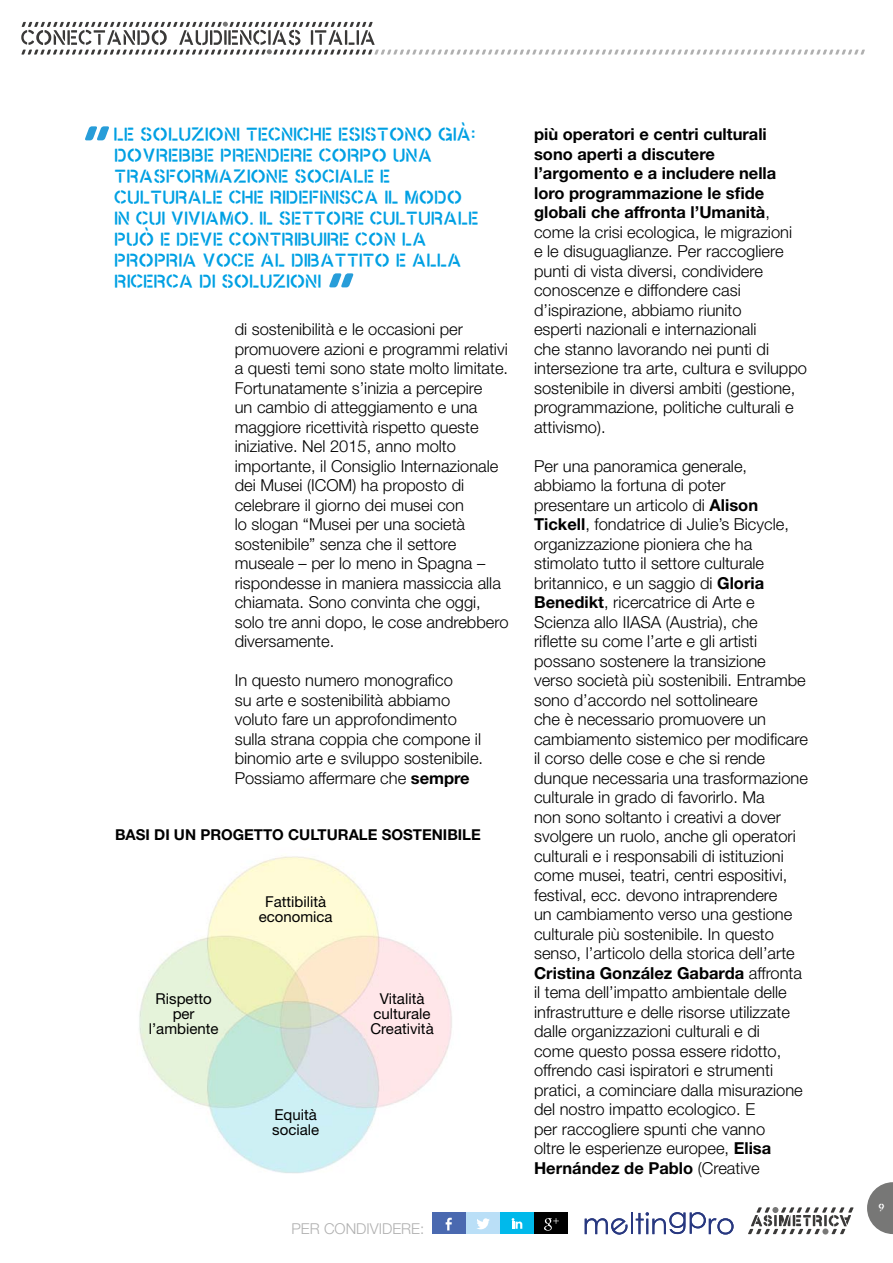
<style>
.page{position:relative;width:893px;height:1263px;background:#fff}
.page>*{position:absolute;margin:0;border:0;box-sizing:border-box;transform-origin:0 0}
.t1{font:18px/21px "ASIMETRICA STENCIL PRO Regular";color:#00a0e3}
.t2{font:300 16.5px/19.5px "Helvetica Neue LT Std";color:#000}
.t3{font:15px/15px "Helvetica Neue LT Std";color:#000;text-align:center}
.t4{font:700 15px "Helvetica Neue LT Std";color:#000}
.t5{font:300 15px "Helvetica Neue LT Std";color:#b0b0b0}
.t6{font:10.5px "ASIMETRICA STENCIL PRO Regular";color:#fff}
.s1{font-weight:700}
</style>
<div class="page">
<svg style="left:748px;top:1207px;width:106px;height:27px"></svg>
<svg style="left:867px;top:1182px;width:26px;height:52px"></svg>
<div style="left:534px;top:1213px;width:34px;height:21px;background:#000"></div>
<svg style="left:544px;top:1218px;width:15px;height:12px"></svg>
<div style="left:500px;top:1213px;width:34px;height:21px;background:#00b9eb"></div>
<svg style="left:512px;top:1218px;width:10px;height:11px"></svg>
<div style="left:466px;top:1213px;width:34px;height:21px;background:#badff7"></div>
<svg style="left:477px;top:1218px;width:13px;height:11px"></svg>
<div style="left:432px;top:1213px;width:34px;height:21px;background:#4a69b0"></div>
<svg style="left:446px;top:1217px;width:6px;height:13px"></svg>
<svg style="left:21px;top:22px;width:844px;height:33px"></svg>
<svg style="left:585px;top:1218px;width:42px;height:17px"></svg>
<hr style="left:631px;top:1213px;width:2px;height:21px;background:#283880">
<svg style="left:636px;top:1212px;width:97px;height:22px"></svg>
<img style="left:139px;top:856px;width:313px;height:317px">
<svg style="left:85px;top:126px;width:24px;height:14px"></svg>
<svg style="left:329px;top:273px;width:25px;height:14px"></svg>
<p class="t1" style="left:113px;top:123px;width:366px">LE SOLUZIONI TECNICHE ESISTONO GIA` :<br>DOVREBBE PRENDERE CORPO UNA<br>TRASFORMAZIONE SOCIALE E<br>CULTURALE CHE RIDEFINISCA IL MODO<br>IN CUI VIVIAMO. IL SETTORE CULTURALE<br>PUO` E DEVE CONTRIBUIRE CON LA<br>PROPRIA VOCE AL DIBATTITO E ALLA<br>RICERCA DI SOLUZIONI</p>
<p class="t2" style="left:235px;top:319px;width:275px">di sostenibilità e le occasioni per promuovere azioni e programmi relativi a questi temi sono state molto limitate.<br>Fortunatamente s’inizia a percepire<br>un cambio di atteggiamento e una maggiore ricettività rispetto queste iniziative. Nel 2015, anno molto importante, il Consiglio Internazionale dei Musei (ICOM) ha proposto di celebrare il giorno dei musei con<br>lo slogan “Musei per una società sostenibile” senza che il settore museale – per lo meno in Spagna – rispondesse in maniera massiccia alla chiamata. Sono convinta che oggi, solo tre anni dopo, le cose andrebbero diversamente.</p>
<p class="t2" style="left:235px;top:670px;width:250px">In questo numero monografico<br>su arte e sostenibilità abbiamo voluto fare un approfondimento sulla strana coppia che compone il binomio arte e sviluppo sostenibile.<br>Possiamo affermare che <span class="s1">sempre</span></p>
<p class="t4" style="left:115px;top:825px;width:367px">BASI DI UN PROGETTO CULTURALE SOSTENIBILE</p>
<p class="t3" style="left:149px;top:991px;width:71px">Rispetto per l’ambiente</p>
<p class="t3" style="left:259px;top:894px;width:75px">Fattibilità economica</p>
<p class="t3" style="left:272px;top:1106px;width:48px;text-align:left">Equità sociale</p>
<p class="t3" style="left:370px;top:991px;width:65px">Vitalità culturale<br>Creatività</p>
<p class="t5" style="left:291px;top:1219px;width:134px">PER CONDIVIDERE:</p>
<p class="t2" style="left:534px;top:124px;width:274px"><span class="s1">più operatori e centri culturali sono aperti a discutere l’argomento e a includere nella loro programmazione le sfide globali che affronta l’Umanità</span>, come la crisi ecologica, le migrazioni<br>e le disuguaglianze. Per raccogliere punti di vista diversi, condividere conoscenze e diffondere casi d’ispirazione, abbiamo riunito<br>esperti nazionali e internazionali<br>che stanno lavorando nei punti di intersezione tra arte, cultura e sviluppo sostenibile in diversi ambiti (gestione, programmazione, politiche culturali e attivismo).</p>
<p class="t2" style="left:534px;top:456px;width:275px">Per una panoramica generale, abbiamo la fortuna di poter<br>presentare un articolo di <span class="s1">Alison Tickell</span>, fondatrice di Julie’s Bicycle, organizzazione pioniera che ha stimolato tutto il settore culturale britannico, e un saggio di <span class="s1">Gloria Benedikt</span>, ricercatrice di Arte e Scienza allo IIASA (Austria), che<br>riflette su come l’arte e gli artisti possano sostenere la transizione verso società più sostenibili. Entrambe sono d’accordo nel sottolineare<br>che è necessario promuovere un cambiamento sistemico per modificare il corso delle cose e che si rende dunque necessaria una trasformazione culturale in grado di favorirlo. Ma<br>non sono soltanto i creativi a dover svolgere un ruolo, anche gli operatori culturali e i responsabili di istituzioni come musei, teatri, centri espositivi, festival, ecc. devono intraprendere<br>un cambiamento verso una gestione culturale più sostenibile. In questo senso, l’articolo della storica dell’arte <span class="s1">Cristina González Gabarda</span> affronta il tema dell’impatto ambientale delle infrastrutture e delle risorse utilizzate dalle organizzazioni culturali e di<br>come questo possa essere ridotto, offrendo casi ispiratori e strumenti pratici, a cominciare dalla misurazione del nostro impatto ecologico. E<br>per raccogliere spunti che vanno<br>oltre le esperienze europee, <span class="s1">Elisa Hernández de Pablo</span> (Creative</p>
<p class="t6" style="left:878px;top:1201px;width:8px">9</p>
</div>
